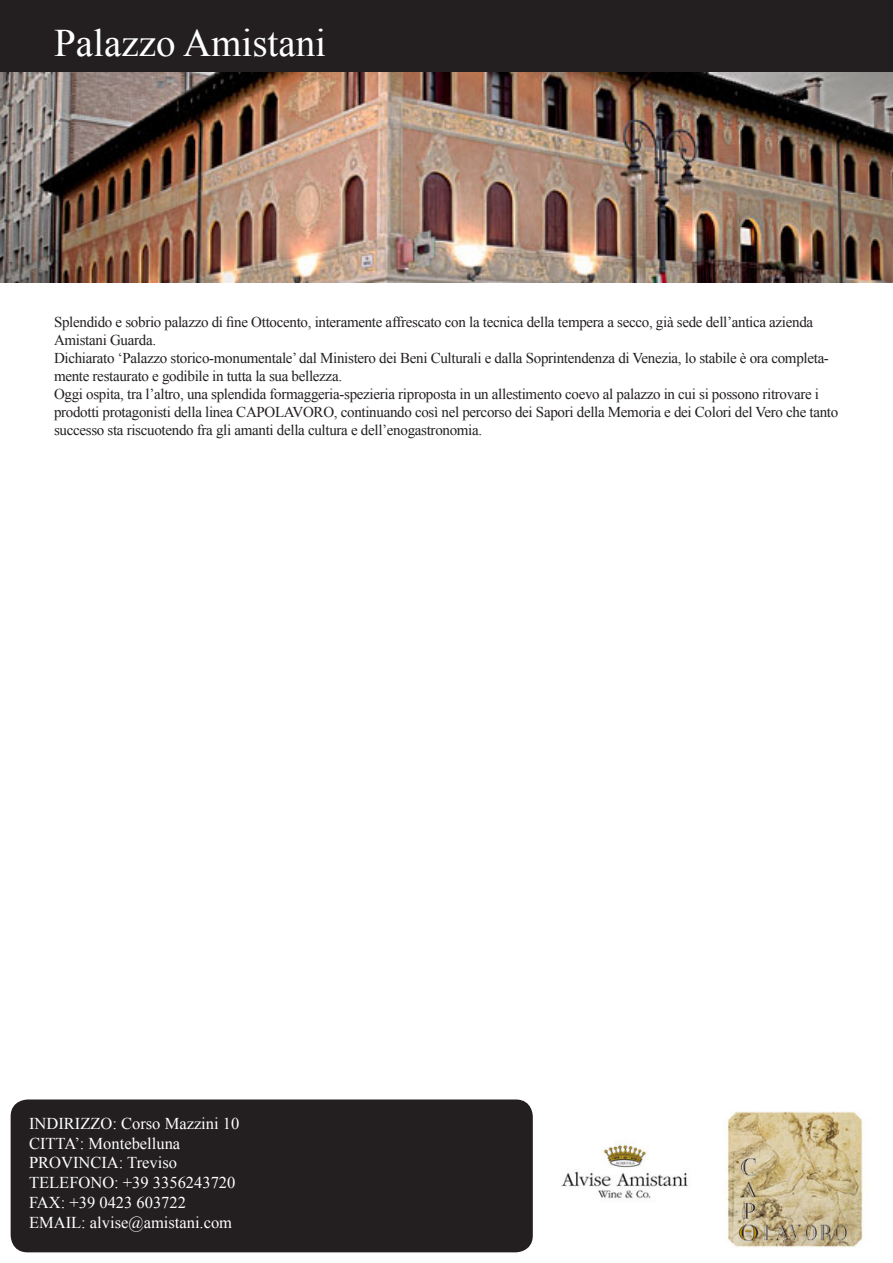
<style>
.page{position:relative;width:893px;height:1263px;background:#fff}
.page>*{position:absolute;margin:0;border:0;box-sizing:border-box;transform-origin:0 0}
.t1{font:39px "Times New Roman";color:#fff}
.t2{font:16.5px "Times New Roman";color:#fff}
.t3{font:15px/18px "Times New Roman";letter-spacing:-.02em;color:#231f20}
</style>
<div class="page">
<div style="left:11px;top:1099px;width:522px;height:153px;background:#231f20;border-radius:17px"></div>
<div style="left:0;top:0;width:893px;height:72px;background:#231f20"></div>
<img style="left:561px;top:1141px;width:127px;height:58px">
<img style="left:727px;top:1111px;width:136px;height:136px">
<img style="left:0;top:72px;width:893px;height:210px">
<p class="t1" style="left:54px;top:17px;width:273px">Palazzo Amistani</p>
<p class="t3" style="left:54px;top:313px;width:761px">Splendido e sobrio palazzo di fine Ottocento, interamente affrescato con la tecnica della tempera a secco, già sede dell’antica azienda<br>Amistani Guarda.</p>
<p class="t3" style="left:54px;top:349px;width:776px">Dichiarato ‘Palazzo storico-monumentale’ dal Ministero dei Beni Culturali e dalla Soprintendenza di Venezia, lo stabile è ora completa&shy;mente restaurato e godibile in tutta la sua bellezza.</p>
<p class="t3" style="left:54px;top:385px;width:786px">Oggi ospita, tra l’altro, una splendida formaggeria-spezieria riproposta in un allestimento coevo al palazzo in cui si possono ritrovare i prodotti protagonisti della linea CAPOLAVORO, continuando così nel percorso dei Sapori della Memoria e dei Colori del Vero che tanto successo sta riscuotendo fra gli amanti della cultura e dell’enogastronomia.</p>
<p class="t2" style="left:29px;top:1112px;width:212px">INDIRIZZO: Corso Mazzini 10</p>
<p class="t2" style="left:29px;top:1132px;width:153px">CITTA’: Montebelluna</p>
<p class="t2" style="left:29px;top:1152px;width:150px">PROVINCIA: Treviso</p>
<p class="t2" style="left:29px;top:1171px;width:208px">TELEFONO: +39 3356243720</p>
<p class="t2" style="left:29px;top:1191px;width:159px">FAX: +39 0423 603722</p>
<p class="t2" style="left:29px;top:1211px;width:205px">EMAIL: alvise@amistani.com</p>
</div>
